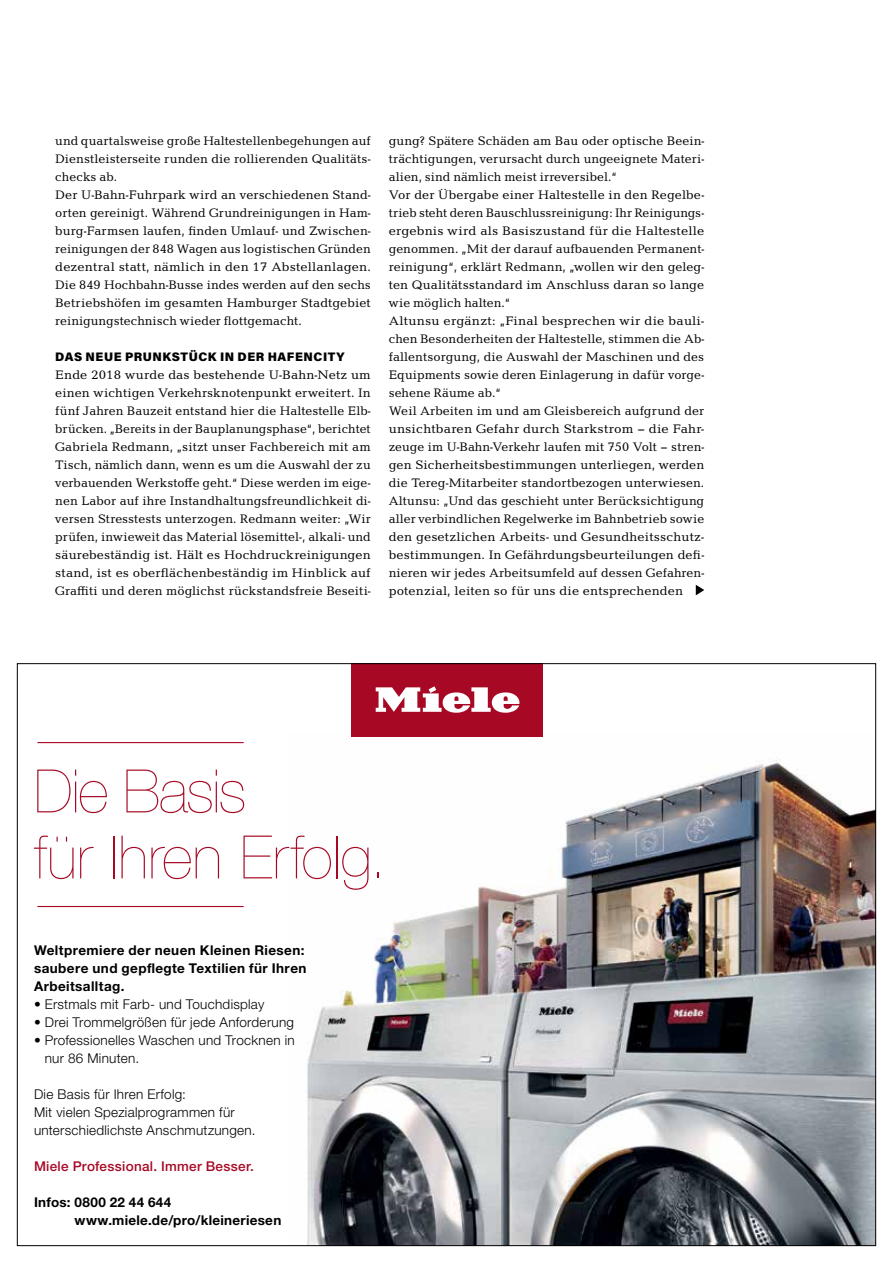
<style>
.page{position:relative;width:893px;height:1263px;background:#fff}
.page>*{position:absolute;margin:0;border:0;box-sizing:border-box;transform-origin:0 0}
.t1{font:200 60px/66px "Helvetica Neue LTW1 G";color:#a70925}
.t2{font:300 13.5px/18px "Helvetica Neue LTW1 G";letter-spacing:.02em;color:#000}
.t3{font:700 13.5px/18px "Helvetica Neue LTW1 G";letter-spacing:.03em;color:#000}
.t4{font:500 13.5px "Helvetica Neue LTW1 G";letter-spacing:.025em;color:#a70925}
.t5{font:12.75px/18px "Candida";color:#000}
.t6{font:12.75px/18px "Candida";color:#000;text-align:justify;scale:1.04 1}
.t7{font:900 12.3px "Acumin Pro";letter-spacing:.045em;color:#000}
</style>
<div class="page">
<svg style="left:696px;top:585px;width:8px;height:10px"></svg>
<img style="left:307px;top:759px;width:567px;height:485px">
<hr style="left:37px;top:742px;width:207px;height:1px;background:#a70925">
<hr style="left:37px;top:906px;width:207px;height:1px;background:#a70925">
<div style="left:351px;top:664px;width:192px;height:73px;background:#a70925"></div>
<svg style="left:376px;top:686px;width:143px;height:27px"></svg>
<p class="t5" style="left:55px;top:132px;width:317px">und quartalsweise große Haltestellenbegehungen auf Dienstleisterseite runden die rollierenden Qualitäts&shy;checks ab.<br>Der U-Bahn-Fuhrpark wird an verschiedenen Stand&shy;orten gereinigt. Während Grundreinigungen in Ham&shy;burg-Farmsen laufen, finden Umlauf- und Zwischen&shy;reinigungen der 848 Wagen aus logistischen Gründen dezentral statt, nämlich in den 17 Abstellanlagen.<br>Die 849 Hochbahn-Busse indes werden auf den sechs Betriebshöfen im gesamten Hamburger Stadtgebiet reinigungstechnisch wieder flottgemacht.</p>
<p class="t7" style="left:55px;top:348px;width:291px">DAS NEUE PRUNKSTÜCK IN DER HAFENCITY</p>
<p class="t6" style="left:55px;top:366px;width:305px">Ende 2018 wurde das bestehende U-Bahn-Netz um einen wichtigen Verkehrsknotenpunkt erweitert. In fünf Jahren Bauzeit entstand hier die Haltestelle Elb&shy;brücken. „Bereits in der Bauplanungsphase“, berichtet Gabriela Redmann, „sitzt unser Fachbereich mit am Tisch, nämlich dann, wenn es um die Auswahl der zu verbauenden Werkstoffe geht.“ Diese werden im eige&shy;nen Labor auf ihre Instandhaltungsfreundlichkeit di&shy;versen Stresstests unterzogen. Redmann weiter: „Wir prüfen, inwieweit das Material lösemittel-, alkali- und säurebeständig ist. Hält es Hochdruckreinigungen stand, ist es oberflächenbeständig im Hinblick auf Graffiti und deren möglichst rückstandsfreie Beseiti-</p>
<p class="t5" style="left:389px;top:132px;width:317px">gung? Spätere Schäden am Bau oder optische Beein&shy;trächtigungen, verursacht durch ungeeignete Materi&shy;alien, sind nämlich meist irreversibel.“<br>Vor der Übergabe einer Haltestelle in den Regelbe&shy;trieb steht deren Bauschlussreinigung: Ihr Reinigungs&shy;ergebnis wird als Basiszustand für die Haltestelle genommen. „Mit der darauf aufbauenden Permanent&shy;reinigung“, erklärt Redmann, „wollen wir den geleg&shy;ten Qualitätsstandard im Anschluss daran so lange wie möglich halten.“<br>Altunsu ergänzt: „Final besprechen wir die bauli&shy;chen Besonderheiten der Haltestelle, stimmen die Ab&shy;fallentsorgung, die Auswahl der Maschinen und des Equipments sowie deren Einlagerung in dafür vorge&shy;sehene Räume ab.“<br>Weil Arbeiten im und am Gleisbereich aufgrund der unsichtbaren Gefahr durch Starkstrom – die Fahr&shy;zeuge im U-Bahn-Verkehr laufen mit 750 Volt – stren&shy;gen Sicherheitsbestimmungen unterliegen, werden die Tereg-Mitarbeiter standortbezogen unterwiesen.<br>Altunsu: „Und das geschieht unter Berücksichtigung aller verbindlichen Regelwerke im Bahnbetrieb sowie den gesetzlichen Arbeits- und Gesundheitsschutz&shy;bestimmungen. In Gefährdungsbeurteilungen defi&shy;nieren wir jedes Arbeitsumfeld auf dessen Gefahren&shy;potenzial, leiten so für uns die entsprechenden</p>
<h1 class="t1" style="left:34px;top:759px;width:354px">Die Basis<br>für Ihren Erfolg.</h1>
<p class="t3" style="left:34px;top:941px;width:274px">Weltpremiere der neuen Kleinen Riesen: saubere und gepflegte Textilien für Ihren<br>Arbeitsalltag.</p>
<p class="t2" style="left:34px;top:995px;width:232px">• Erstmals mit Farb- und Touchdisplay</p>
<p class="t2" style="left:34px;top:1013px;width:262px">• Drei Trommelgrößen für jede Anforderung</p>
<p class="t2" style="left:45px;top:1031px;width:251px;text-indent:-11px">• Professionelles Waschen und Trocknen in nur 86 Minuten.</p>
<p class="t2" style="left:34px;top:1085px;width:223px">Die Basis für Ihren Erfolg:<br>Mit vielen Spezialprogrammen für unterschiedlichste Anschmutzungen.</p>
<p class="t4" style="left:34px;top:1158px;width:221px">Miele Professional. Immer Besser.</p>
<p class="t3" style="left:74px;top:1193px;width:208px;text-indent:-40px">Infos: 0800 22 44 644 www.miele.de/pro/kleineriesen</p>
</div>
